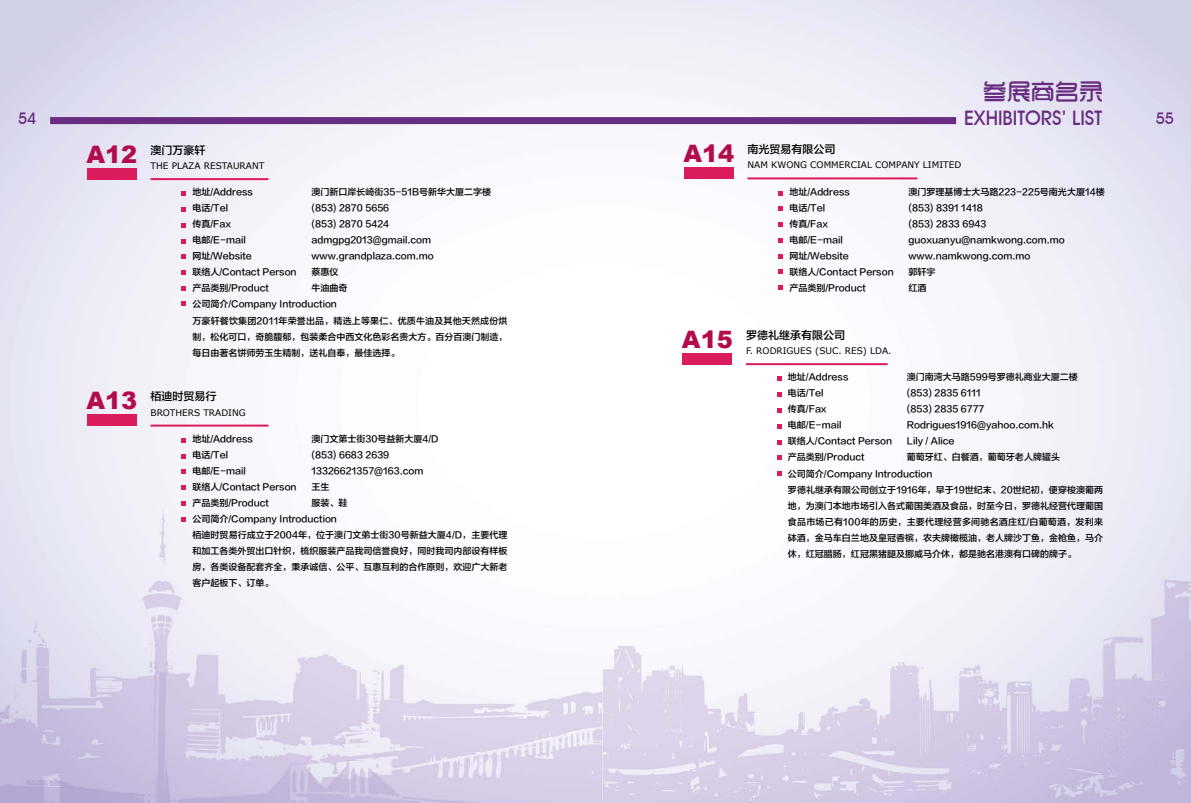
<style>
.page{position:relative;width:1191px;height:803px;background:#fff}
.page>*{position:absolute;margin:0;border:0;box-sizing:border-box;transform-origin:0 0}
.t1{font:900 24px "Arial";color:#b20c4e}
.t2{font:24px "Shi Shang Zhong Hei";color:#682d80}
.t3{font:500 20px "Avant Garde IT Cby BT";color:#682d80}
.t4{font:500 16px "Avant Garde IT Cby BT";color:#682d80}
.t5{font:11px "FZLTZHK GBK1 0";color:#000}
.t6{font:9px/16px "FZLTZHK GBK1 0";color:#000}
.t7{font:9px "Verdana";color:#000}
</style>
<div class="page">
<img style="left:0;top:0;width:1191px;height:802px">
<div style="left:50px;top:117px;width:906px;height:7px;background:#682d80"></div>
<div style="left:87px;top:168px;width:49px;height:11px;background:#da1b5c"></div>
<div style="left:87px;top:414px;width:49px;height:12px;background:#da1b5c"></div>
<hr style="left:150px;top:178px;width:118px;height:2px;background:#da1b5c">
<hr style="left:150px;top:424px;width:118px;height:2px;background:#da1b5c">
<svg style="left:181px;top:191px;width:5px;height:5px"></svg>
<svg style="left:181px;top:207px;width:5px;height:5px"></svg>
<svg style="left:181px;top:223px;width:5px;height:4px"></svg>
<svg style="left:181px;top:239px;width:5px;height:4px"></svg>
<svg style="left:181px;top:254px;width:5px;height:5px"></svg>
<svg style="left:181px;top:270px;width:5px;height:5px"></svg>
<svg style="left:181px;top:286px;width:5px;height:4px"></svg>
<svg style="left:181px;top:438px;width:5px;height:4px"></svg>
<svg style="left:181px;top:453px;width:5px;height:5px"></svg>
<svg style="left:181px;top:469px;width:5px;height:5px"></svg>
<svg style="left:181px;top:485px;width:5px;height:4px"></svg>
<svg style="left:181px;top:501px;width:5px;height:4px"></svg>
<svg style="left:181px;top:516px;width:5px;height:5px"></svg>
<div style="left:684px;top:167px;width:49px;height:12px;background:#da1b5c"></div>
<hr style="left:747px;top:177px;width:170px;height:2px;background:#da1b5c">
<svg style="left:778px;top:191px;width:5px;height:4px"></svg>
<svg style="left:778px;top:206px;width:5px;height:5px"></svg>
<svg style="left:778px;top:222px;width:5px;height:5px"></svg>
<svg style="left:778px;top:238px;width:5px;height:4px"></svg>
<svg style="left:778px;top:254px;width:5px;height:4px"></svg>
<svg style="left:778px;top:269px;width:5px;height:5px"></svg>
<svg style="left:778px;top:285px;width:5px;height:5px"></svg>
<div style="left:682px;top:353px;width:50px;height:11px;background:#da1b5c"></div>
<hr style="left:746px;top:363px;width:141px;height:2px;background:#da1b5c">
<svg style="left:777px;top:376px;width:4px;height:5px"></svg>
<svg style="left:777px;top:392px;width:4px;height:5px"></svg>
<svg style="left:777px;top:408px;width:4px;height:4px"></svg>
<svg style="left:777px;top:424px;width:4px;height:4px"></svg>
<svg style="left:777px;top:439px;width:4px;height:5px"></svg>
<svg style="left:777px;top:455px;width:4px;height:5px"></svg>
<svg style="left:777px;top:471px;width:4px;height:4px"></svg>
<svg style="left:181px;top:301px;width:5px;height:5px"></svg>
<h1 class="t2" style="left:982px;top:75px;width:122px">参展商名录</h1>
<h3 class="t4" style="left:18px;top:109px;width:20px">54</h3>
<h2 class="t3" style="left:964px;top:106px;width:140px">EXHIBITORS’ LIST</h2>
<h3 class="t4" style="left:1155px;top:109px;width:20px">55</h3>
<h1 class="t1" style="left:86px;top:136px;width:52px">A12</h1>
<h1 class="t1" style="left:86px;top:383px;width:52px">A13</h1>
<p class="t5" style="left:150px;top:144px;width:56px">澳门万豪轩</p>
<p class="t7" style="left:150px;top:159px;width:115px">THE PLAZA RESTAURANT</p>
<p class="t6" style="left:311px;top:184px;width:181px">澳门新口岸长崎街35-51B号新华大厦二字楼(853) 2870 5656<br>(853) 2870 5424 admgpg2013@gmail.com www.grandplaza.com.mo<br>蔡惠仪<br>牛油曲奇</p>
<p class="t6" style="left:192px;top:184px;width:317px">地址/Address<br>电话/Tel<br>传真/Fax<br>电邮/E-mail<br>网址/Website<br>联络人/Contact Person<br>产品类别/Product<br>公司简介/Company Introduction<br>万豪轩餐饮集团2011年荣誉出品，精选上等果仁、优质牛油及其他天然成份烘制，松化可口，奇脆馥郁，包装柔合中西文化色彩名贵大方。百分百澳门制造，每日由著名饼师劳玉生精制，送礼自奉，最佳选择。</p>
<p class="t5" style="left:150px;top:390px;width:67px">栢迪时贸易行</p>
<p class="t7" style="left:150px;top:406px;width:97px">BROTHERS TRADING</p>
<p class="t6" style="left:311px;top:431px;width:129px">澳门文第士街30号益新大厦4/D (853) 6683 2639<br>13326621357@163.com<br>王生<br>服装、鞋</p>
<p class="t6" style="left:192px;top:431px;width:317px">地址/Address<br>电话/Tel<br>电邮/E-mail<br>联络人/Contact Person<br>产品类别/Product<br>公司简介/Company Introduction<br>栢迪时贸易行成立于2004年，位于澳门文弟士街30号新益大厦4/D，主要代理和加工各类外贸出口针织，梳织服装产品我司信誉良好，同时我司内部设有样板房，各类设备配套齐全，秉承诚信、公平、互惠互利的合作原则，欢迎广大新老客户起板下、订单。</p>
<h1 class="t1" style="left:683px;top:136px;width:52px">A14</h1>
<p class="t5" style="left:747px;top:143px;width:89px">南光贸易有限公司</p>
<p class="t7" style="left:747px;top:159px;width:215px">NAM KWONG COMMERCIAL COMPANY LIMITED</p>
<p class="t6" style="left:789px;top:184px;width:106px">地址/Address<br>电话/Tel<br>传真/Fax<br>电邮/E-mail<br>网址/Website<br>联络人/Contact Person产品类别/Product</p>
<p class="t6" style="left:908px;top:184px;width:198px">澳门罗理基博士大马路223-225号南光大厦14楼(853) 8391 1418<br>(853) 2833 6943 guoxuanyu@namkwong.com.mo www.namkwong.com.mo<br>郭轩宇<br>红酒</p>
<h1 class="t1" style="left:682px;top:321px;width:52px">A15</h1>
<p class="t5" style="left:746px;top:329px;width:100px">罗德礼继承有限公司</p>
<p class="t7" style="left:746px;top:344px;width:147px">F. RODRIGUES (SUC. RES) LDA.</p>
<p class="t6" style="left:907px;top:369px;width:172px">澳门南湾大马路599号罗德礼商业大厦二楼(853) 2835 6111<br>(853) 2835 6777<br>Rodrigues1916@yahoo.com.hk<br>Lily / Alice<br>葡萄牙红、白餐酒，葡萄牙老人牌罐头</p>
<p class="t6" style="left:788px;top:369px;width:317px">地址/Address<br>电话/Tel<br>传真/Fax<br>电邮/E-mail<br>联络人/Contact Person<br>产品类别/Product<br>公司简介/Company Introduction<br>罗德礼继承有限公司创立于1916年，早于19世纪末、20世纪初，便穿梭澳葡两地，为澳门本地市场引入各式葡国美酒及食品，时至今日，罗德礼经营代理葡国食品市场已有100年的历史，主要代理经营多间驰名酒庄红/白葡萄酒，发利来砵酒，金马车白兰地及皇冠香槟，农夫牌橄榄油，老人牌沙丁鱼，金枪鱼，马介休，红冠腊肠，红冠黑猪腿及挪威马介休，都是驰名港澳有口碑的牌子。</p>
</div>
